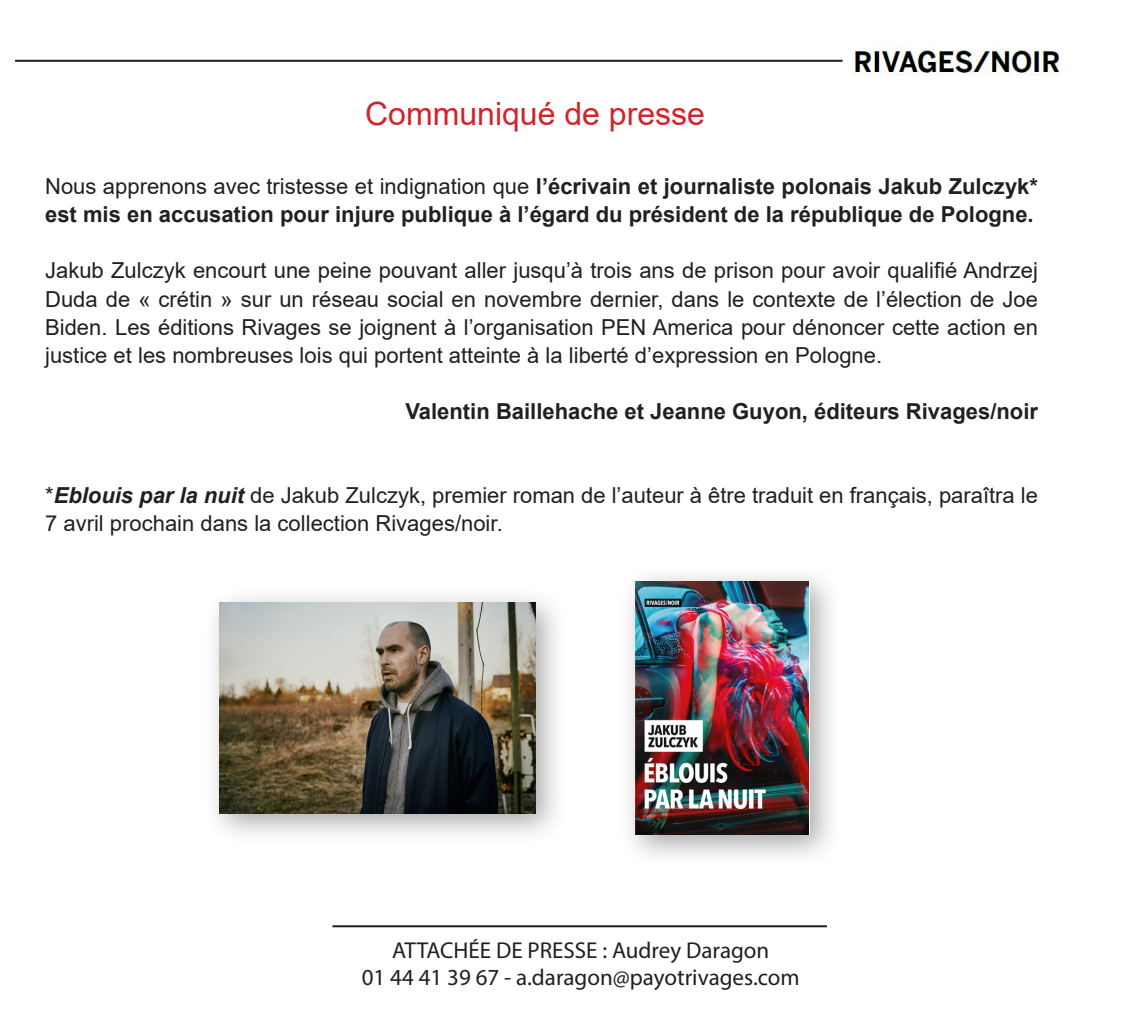
<style>
.page{position:relative;width:1130px;height:1026px;background:#fff}
.page>*{position:absolute;margin:0;border:0;box-sizing:border-box;transform-origin:0 0}
.t1{font:32px "Arial";color:#d1232a}
.t2{font:23px "Myriad Pro";color:#231f20}
.t3{font:22px/28px "Arial";color:#231f20;text-align:justify}
.t4{font:700 22px/28px "Arial";color:#231f20}
.s1{font-weight:400}
.s2{font-weight:700;font-style:italic}
</style>
<div class="page">
<hr style="left:15px;top:60px;width:827px;height:2px;background:#231f20">
<hr style="left:332px;top:924px;width:494px;height:2px;background:#231f20">
<img style="left:851px;top:44px;width:209px;height:32px">
<div style="left:203px;top:585px;width:365px;height:260px;background:#231f20;opacity:.39"></div>
<img style="left:220px;top:602px;width:315px;height:210px">
<div style="left:618px;top:564px;width:224px;height:302px;background:#231f20;opacity:.39"></div>
<img style="left:635px;top:581px;width:173px;height:253px">
<p class="t1" style="left:365px;top:92px;width:341px">Communiqué de presse</p>
<p class="t4" style="left:45px;top:173px;width:994px"><span class="s1">Nous apprenons avec tristesse et indignation que</span> l’écrivain et journaliste polonais Jakub Zulczyk* est mis en accusation pour injure publique à l’égard du président de la république de Pologne.</p>
<p class="t3" style="left:45px;top:256px;width:994px">Jakub Zulczyk encourt une peine pouvant aller jusqu’à trois ans de prison pour avoir qualifié Andrzej Duda de « crétin » sur un réseau social en novembre dernier, dans le contexte de l’élection de Joe Biden. Les éditions Rivages se joignent à l’organisation PEN America pour dénoncer cette action en justice et les nombreuses lois qui portent atteinte à la liberté d’expression en Pologne.</p>
<p class="t4" style="left:405px;top:397px;width:634px">Valentin Baillehache et Jeanne Guyon, éditeurs Rivages/noir</p>
<p class="t3" style="left:45px;top:480px;width:994px">*<span class="s2">Eblouis par la nuit</span> de Jakub Zulczyk, premier roman de l’auteur à être traduit en français, paraîtra le<br>7 avril prochain dans la collection Rivages/noir.</p>
<p class="t2" style="left:392px;top:935px;width:378px">ATTACHÉE DE PRESSE : Audrey Daragon</p>
<p class="t2" style="left:361px;top:962px;width:439px">01 44 41 39 67 - a.daragon@payotrivages.com</p>
</div>
